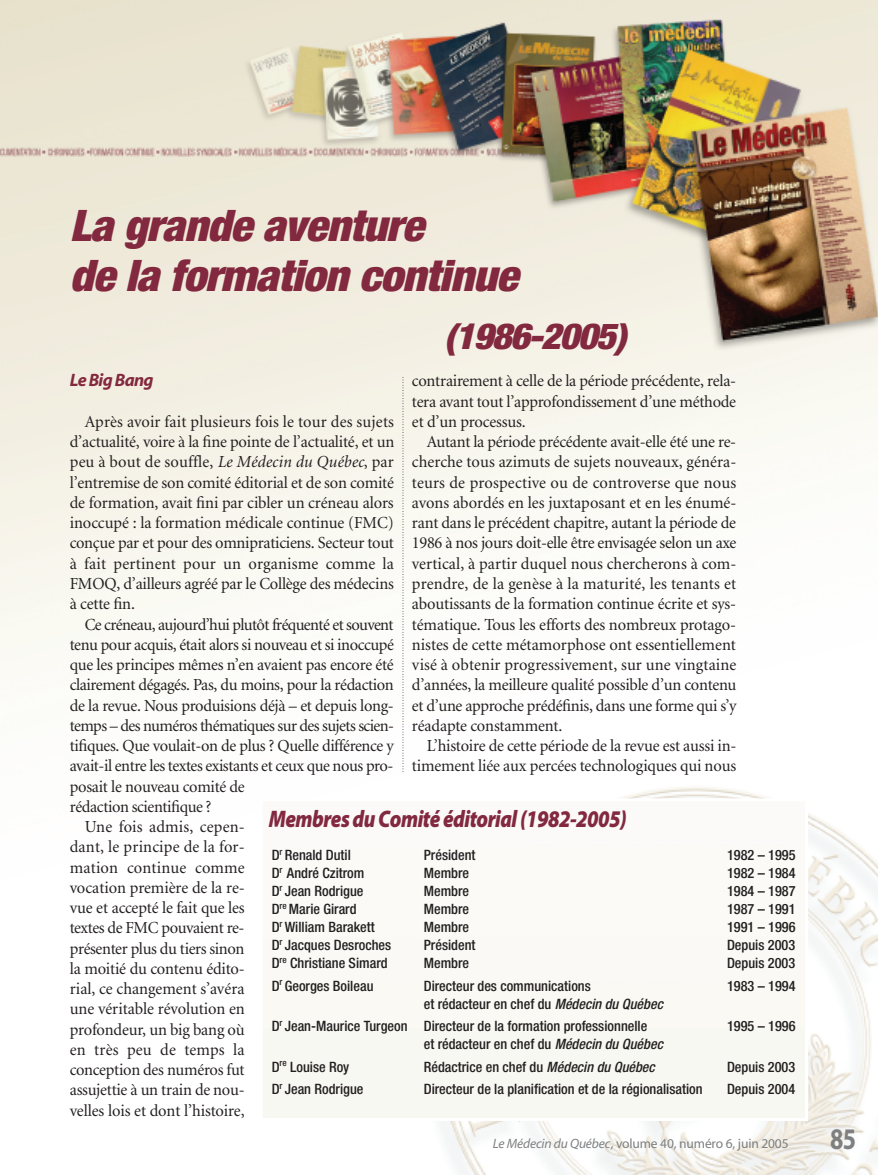
<style>
.page{position:relative;width:878px;height:1175px;background:#fff}
.page>*{position:absolute;margin:0;border:0;box-sizing:border-box;transform-origin:0 0}
.t1{font:italic 900 condensed 43.5px/49.5px "Helvetica Neue";letter-spacing:-.015em;color:#82293f;scale:1.05 1}
.t2{font:italic 900 condensed 36px "Helvetica Neue";letter-spacing:-.035em;color:#82293f;scale:1.05 1}
.t3{font:700 30px "Myriad";color:#7d7f81;scale:.8 1}
.t4{font:italic 900 24px "Myriad Pro";letter-spacing:-.025em;color:#82293f;scale:.85 1}
.t5{font:italic 700 18px "Myriad";letter-spacing:-.035em;color:#82293f}
.t6{font:16.8px/20.2px "Minion";letter-spacing:-.015em;color:#231f20;text-align:justify}
.t7{font:16.8px "Minion";letter-spacing:-.035em;color:#231f20}
.t8{font:16.8px "Minion";letter-spacing:.01em;color:#231f20}
.t9{font:500 condensed 14.25px/22.5px "Helvetica Neue";color:#231f20}
.t10{font:13.5px "Myriad";letter-spacing:-.01em;color:#7d7f81}
.s1{font-style:italic}
</style>
<div class="page">
<img style="left:1px;top:0;width:877px;height:1174px">
<svg style="left:402px;top:377px;width:1px;height:394px"></svg>
<div style="left:261px;top:1066px;width:545px;height:53px;background:#f8f8f2"></div>
<div style="left:261px;top:1021px;width:545px;height:60px;background:#f8f8f2"></div>
<div style="left:261px;top:975px;width:545px;height:60px;background:#faf9f4"></div>
<div style="left:261px;top:929px;width:545px;height:60px;background:#faf9f5"></div>
<div style="left:261px;top:884px;width:545px;height:60px;background:#fbfaf6"></div>
<div style="left:261px;top:838px;width:545px;height:60px;background:#fbfaf7"></div>
<div style="left:261px;top:800px;width:545px;height:52px;background:#fbfaf8"></div>
<div style="left:260px;top:798px;width:548px;height:322px;border:3px solid #fff"></div>
<h1 class="t1" style="left:70px;top:205px;width:428px">La grande aventure<br>de la formation continue</h1>
<h2 class="t2" style="left:444px;top:323px;width:175px">(1986-2005)</h2>
<p class="t5" style="left:70px;top:373px;width:85px">Le Big Bang</p>
<p class="t6" style="left:70px;top:413px;width:326px;text-indent:15px">Après avoir fait plusieurs fois le tour des sujets d’actualité, voire à la fine pointe de l’actualité, et un peu à bout de souffle, <span class="s1">Le Médecin du Québec</span>, par l’entremise de son comité éditorial et de son comité de formation, avait fini par cibler un créneau alors inoccupé : la formation médicale continue (FMC) conçue par et pour des omnipraticiens. Secteur tout à fait pertinent pour un organisme comme la FMOQ, d’ailleurs agréé par le Collège des médecins à cette fin.</p>
<p class="t7" style="left:85px;top:617px;width:310px">Ce créneau, aujourd’hui plutôt fréquenté et souvent</p>
<p class="t6" style="left:70px;top:635px;width:326px">tenu pour acquis, était alors si nouveau et si inoccupé</p>
<p class="t6" style="left:70px;top:656px;width:325px">que les principes mêmes n’en avaient pas encore été</p>
<p class="t6" style="left:70px;top:676px;width:325px">clairement dégagés. Pas, du moins, pour la rédaction</p>
<p class="t6" style="left:70px;top:696px;width:325px">de la revue. Nous produisions déjà – et depuis long-</p>
<p class="t7" style="left:70px;top:719px;width:326px">temps – des numéros thématiques sur des sujets scien-</p>
<p class="t6" style="left:70px;top:737px;width:325px">tifiques. Que voulait-on de plus ? Quelle différence y</p>
<p class="t6" style="left:70px;top:757px;width:325px">avait-il entre les textes existants et ceux que nous pro-</p>
<p class="t6" style="left:70px;top:777px;width:176px">posait le nouveau comité de</p>
<p class="t6" style="left:70px;top:797px;width:143px">rédaction scientifique ?</p>
<p class="t8" style="left:85px;top:820px;width:161px">Une fois admis, cepen-</p>
<p class="t8" style="left:70px;top:840px;width:176px">dant, le principe de la for-</p>
<p class="t8" style="left:70px;top:860px;width:176px">mation continue comme</p>
<p class="t6" style="left:70px;top:878px;width:176px">vocation première de la re-</p>
<p class="t6" style="left:70px;top:899px;width:176px">vue et accepté le fait que les</p>
<p class="t6" style="left:70px;top:919px;width:176px">textes de FMC pouvaient re-</p>
<p class="t6" style="left:70px;top:939px;width:176px">présenter plus du tiers sinon</p>
<p class="t6" style="left:70px;top:959px;width:176px">la moitié du contenu édito-</p>
<p class="t6" style="left:70px;top:980px;width:176px">rial, ce changement s’avéra</p>
<p class="t6" style="left:70px;top:1000px;width:176px">une véritable révolution en</p>
<p class="t6" style="left:70px;top:1020px;width:176px">profondeur, un big bang où</p>
<p class="t8" style="left:70px;top:1043px;width:176px">en très peu de temps la</p>
<p class="t6" style="left:70px;top:1061px;width:176px">conception des numéros fut</p>
<p class="t6" style="left:70px;top:1081px;width:176px">assujettie à un train de nou-</p>
<p class="t6" style="left:70px;top:1101px;width:176px">velles lois et dont l’histoire,</p>
<p class="t6" style="left:412px;top:372px;width:326px">contrairement à celle de la période précédente, rela&shy;tera avant tout l’approfondissement d’une méthode et d’un processus.</p>
<p class="t6" style="left:412px;top:433px;width:326px;text-indent:15px">Autant la période précédente avait-elle été une re&shy;cherche tous azimuts de sujets nouveaux, généra&shy;teurs de prospective ou de controverse que nous avons abordés en les juxtaposant et en les énumé&shy;rant dans le précédent chapitre, autant la période de 1986 à nos jours doit-elle être envisagée selon un axe vertical, à partir duquel nous chercherons à com&shy;prendre, de la genèse à la maturité, les tenants et aboutissants de la formation continue écrite et sys&shy;tématique. Tous les efforts des nombreux protago&shy;nistes de cette métamorphose ont essentiellement visé à obtenir progressivement, sur une vingtaine d’années, la meilleure qualité possible d’un contenu et d’une approche prédéfinis, dans une forme qui s’y réadapte constamment.</p>
<p class="t6" style="left:412px;top:737px;width:326px;text-align:right">L’histoire de cette période de la revue est aussi in&shy;timement liée aux percées technologiques qui nous</p>
<h3 class="t4" style="left:269px;top:809px;width:422px">Membres du Comité éditorial (1982-2005)</h3>
<p class="t9" style="left:272px;top:845px;width:81px">D<sup>r</sup> Renald Dutil</p>
<p class="t9" style="left:424px;top:845px;width:53px">Président</p>
<p class="t9" style="left:727px;top:845px;width:70px">1982 – 1995</p>
<p class="t9" style="left:272px;top:863px;width:94px">D<sup>r</sup> André Czitrom</p>
<p class="t9" style="left:424px;top:863px;width:47px">Membre</p>
<p class="t9" style="left:727px;top:863px;width:70px">1982 – 1984</p>
<p class="t9" style="left:272px;top:881px;width:93px">D<sup>r</sup> Jean Rodrigue</p>
<p class="t9" style="left:424px;top:881px;width:47px">Membre</p>
<p class="t9" style="left:727px;top:881px;width:70px">1984 – 1987</p>
<p class="t9" style="left:272px;top:899px;width:86px">D<sup>re</sup> Marie Girard</p>
<p class="t9" style="left:424px;top:899px;width:47px">Membre</p>
<p class="t9" style="left:727px;top:899px;width:70px">1987 – 1991</p>
<p class="t9" style="left:272px;top:917px;width:104px">D<sup>r</sup> William Barakett</p>
<p class="t9" style="left:424px;top:917px;width:47px">Membre</p>
<p class="t9" style="left:727px;top:917px;width:70px">1991 – 1996</p>
<p class="t9" style="left:272px;top:935px;width:121px">D<sup>r</sup> Jacques Desroches</p>
<p class="t9" style="left:424px;top:935px;width:53px">Président</p>
<p class="t9" style="left:727px;top:935px;width:70px">Depuis 2003</p>
<p class="t9" style="left:272px;top:953px;width:117px">D<sup>re</sup> Christiane Simard</p>
<p class="t9" style="left:424px;top:953px;width:47px">Membre</p>
<p class="t9" style="left:727px;top:953px;width:70px">Depuis 2003</p>
<p class="t9" style="left:272px;top:975px;width:103px">D<sup>r</sup> Georges Boileau</p>
<p class="t9" style="left:424px;top:975px;width:168px">Directeur des communications</p>
<p class="t9" style="left:727px;top:975px;width:70px">1983 – 1994</p>
<p class="t9" style="left:272px;top:993px;width:393px;text-indent:152px">et rédacteur en chef du <span class="s1">Médecin du Québec<br></span>D<sup>r</sup> Jean-Maurice Turgeon Directeur de la formation professionnelle</p>
<p class="t9" style="left:727px;top:1016px;width:70px">1995 – 1996</p>
<p class="t9" style="left:424px;top:1034px;width:241px">et rédacteur en chef du <span class="s1">Médecin du Québec</span></p>
<p class="t9" style="left:272px;top:1056px;width:79px">D<sup>re</sup> Louise Roy</p>
<p class="t9" style="left:424px;top:1056px;width:232px">Rédactrice en chef du <span class="s1">Médecin du Québec</span></p>
<p class="t9" style="left:727px;top:1056px;width:70px">Depuis 2003</p>
<p class="t9" style="left:272px;top:1079px;width:93px">D<sup>r</sup> Jean Rodrigue</p>
<p class="t9" style="left:424px;top:1079px;width:280px">Directeur de la planification et de la régionalisation</p>
<p class="t9" style="left:727px;top:1079px;width:70px">Depuis 2004</p>
<p class="t10" style="left:493px;top:1138px;width:297px"><span class="s1">Le Médecin du Québec,</span> volume 40, numéro 6, juin 2005</p>
<h3 class="t3" style="left:830px;top:1127px;width:34px">85</h3>
</div>
